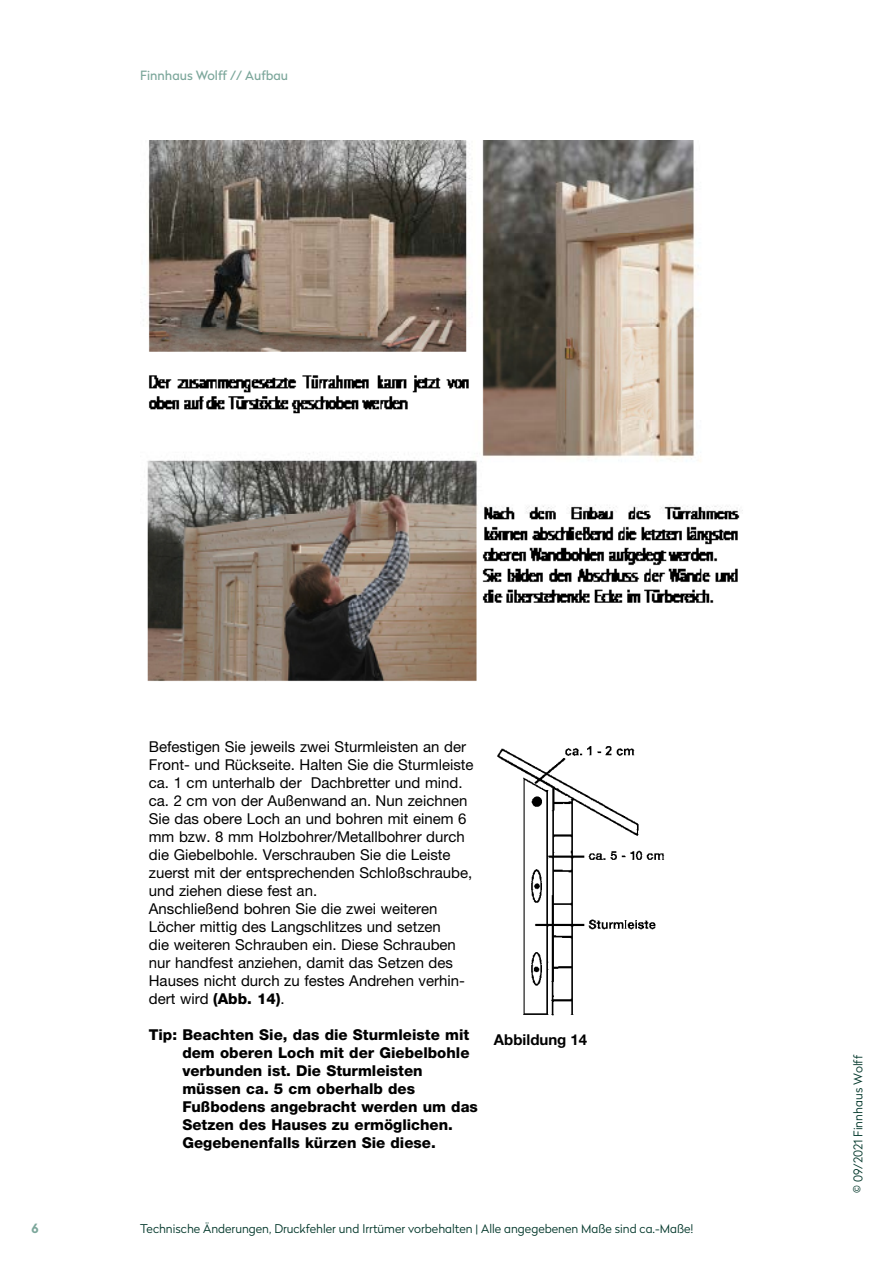
<style>
.page{position:relative;width:893px;height:1263px;background:#fff}
.page>*{position:absolute;margin:0;border:0;box-sizing:border-box;transform-origin:0 0}
.t1{font:15px/18px "Helvetica Neue LT";color:#000}
.t2{font:800 15px/18px "Helvetica Neue LT";color:#000}
.t3{font:700 15px "Helvetica Neue LT";color:#000}
.t4{font:12.75px "Radikal";color:#7ca79b}
.t5{font:700 12.75px "Radikal";color:#7ca79b}
.t6{font:300 12px "Radikal";color:#003629}
.s1{font-weight:800}
</style>
<div class="page">
<img style="left:144px;top:140px;width:599px;height:541px">
<img style="left:497px;top:746px;width:168px;height:270px">
<p class="t4" style="left:140px;top:67px;width:149px">Finnhaus Wolff // Aufbau</p>
<p class="t1" style="left:149px;top:737px;width:326px">Befestigen Sie jeweils zwei Sturmleisten an der Front- und Rückseite. Halten Sie die Sturmleiste ca. 1 cm unterhalb der Dachbretter und mind. ca. 2 cm von der Außenwand an. Nun zeichnen Sie das obere Loch an und bohren mit einem 6 mm bzw. 8 mm Holzbohrer/Metallbohrer durch die Giebelbohle. Verschrauben Sie die Leiste zuerst mit der entsprechenden Schloßschraube, und ziehen diese fest an.<br>Anschließend bohren Sie die zwei weiteren Löcher mittig des Langschlitzes und setzen<br>die weiteren Schrauben ein. Diese Schrauben nur handfest anziehen, damit das Setzen des Hauses nicht durch zu festes Andrehen verhin&shy;dert wird <span class="s1">(Abb. 14)</span>.</p>
<p class="t2" style="left:182px;top:1025px;width:297px;text-indent:-34px">Tip: Beachten Sie, das die Sturmleiste mit dem oberen Loch mit der Giebelbohle verbunden ist. Die Sturmleisten müssen ca. 5 cm oberhalb des Fußbodens angebracht werden um das Setzen des Hauses zu ermöglichen.<br>Gegebenenfalls kürzen Sie diese.</p>
<p class="t3" style="left:494px;top:1030px;width:95px">Abbildung 14</p>
<p class="t5" style="left:31px;top:1219px;width:9px">6</p>
<p class="t6" style="left:140px;top:1220px;width:555px">Technische Änderungen, Druckfehler und Irrtümer vorbehalten | Alle angegebenen Maße sind ca.-Maße!</p>
<p class="t6" style="left:850px;top:1193px;width:139px;rotate:-90deg">© 09/2021 Finnhaus Wolff</p>
</div>
